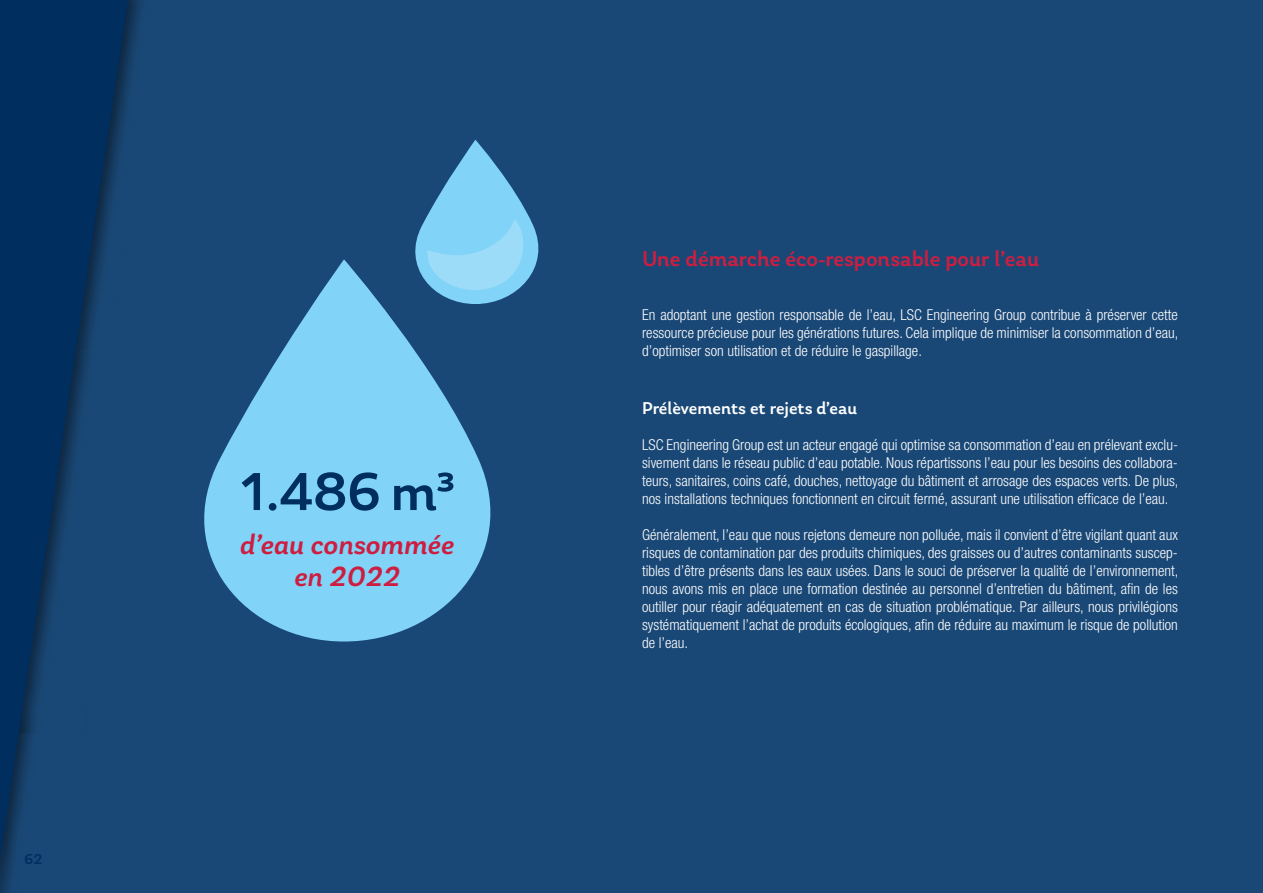
<style>
.page{position:relative;width:1263px;height:893px;background:#1a4876}
.page>*{position:absolute;margin:0;border:0;box-sizing:border-box;transform-origin:0 0}
.t1{font:500 56.1px "Laca";color:#002e5e}
.t2{font:italic 500 29.1px/31.3px "Laca";color:#cd1e41;text-align:center}
.t3{font:500 22.5px "Laca";color:#cd1e41}
.t4{font:500 18px "Laca";color:#fff}
.t5{font:300 condensed 15px/18px "Helvetica Neue LT Pro";color:#fff;text-align:justify}
.t6{font:500 15px "Laca";color:#002e5e}
</style>
<div class="page">
<svg style="left:0;top:0;width:128px;height:859px;fill:#062e5e"></svg>
<svg style="left:415px;top:140px;width:124px;height:146px"></svg>
<svg style="left:204px;top:259px;width:318px;height:382px;fill:#81d4f7"></svg>
<p class="t6" style="left:24px;top:851px;width:20px">62</p>
<h1 class="t1" style="left:240px;top:459px;width:217px">1.486 m3</h1>
<h2 class="t2" style="left:240px;top:529px;width:216px">d’eau consommée en 2022</h2>
<h3 class="t3" style="left:642px;top:246px;width:398px">Une démarche éco-responsable pour l’eau</h3>
<p class="t5" style="left:642px;top:306px;width:538px">En adoptant une gestion responsable de l’eau, LSC Engineering Group contribue à préserver cette ressource précieuse pour les générations futures. Cela implique de minimiser la consommation d’eau, d’optimiser son utilisation et de réduire le gaspillage.</p>
<p class="t4" style="left:642px;top:397px;width:216px">Prélèvements et rejets d’eau</p>
<p class="t5" style="left:642px;top:435px;width:538px">LSC Engineering Group est un acteur engagé qui optimise sa consommation d’eau en prélevant exclu&shy;sivement dans le réseau public d’eau potable. Nous répartissons l’eau pour les besoins des collabora&shy;teurs, sanitaires, coins café, douches, nettoyage du bâtiment et arrosage des espaces verts. De plus, nos installations techniques fonctionnent en circuit fermé, assurant une utilisation efficace de l’eau.</p>
<p class="t5" style="left:642px;top:525px;width:538px">Généralement, l’eau que nous rejetons demeure non polluée, mais il convient d’être vigilant quant aux risques de contamination par des produits chimiques, des graisses ou d’autres contaminants suscep&shy;tibles d’être présents dans les eaux usées. Dans le souci de préserver la qualité de l’environnement, nous avons mis en place une formation destinée au personnel d’entretien du bâtiment, afin de les outiller pour réagir adéquatement en cas de situation problématique. Par ailleurs, nous privilégions systématiquement l’achat de produits écologiques, afin de réduire au maximum le risque de pollution de l’eau.</p>
</div>
